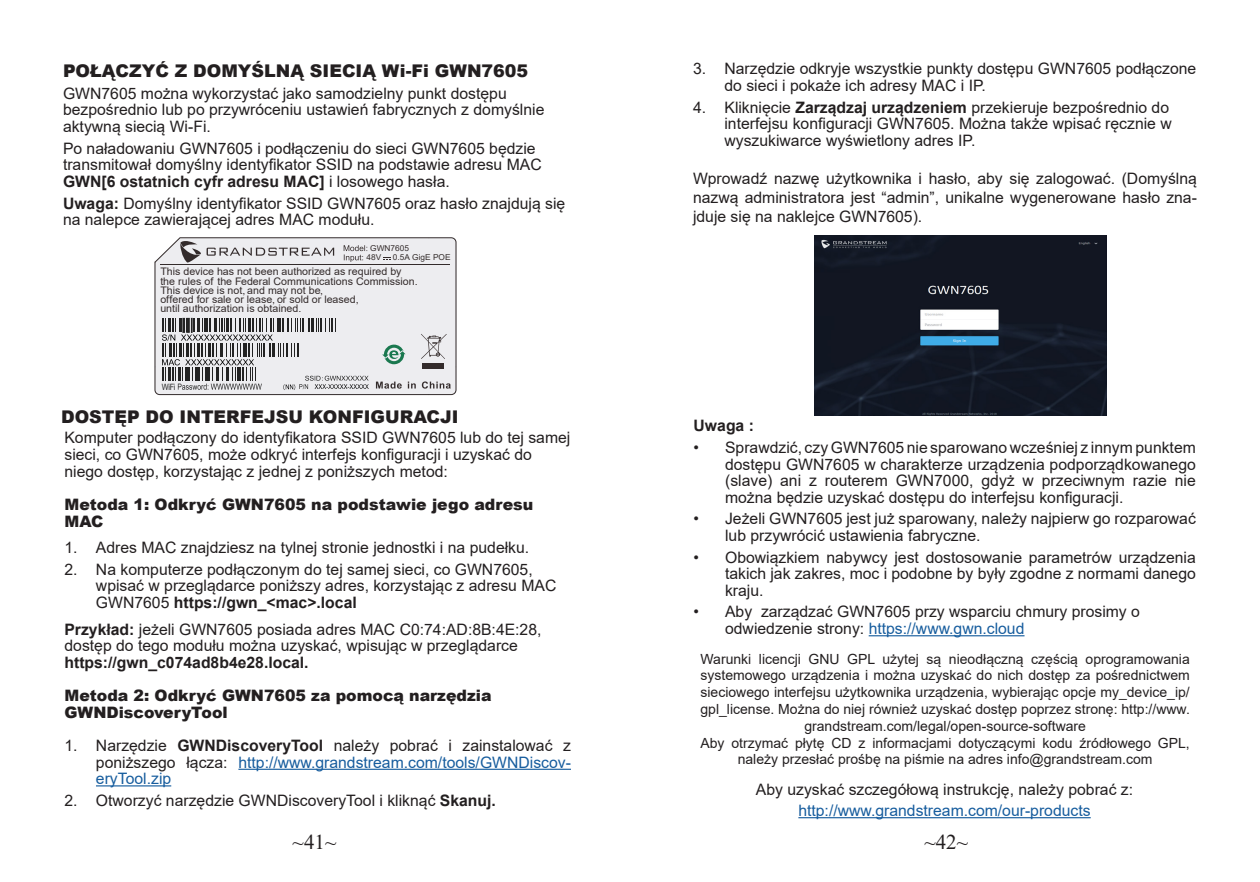
<style>
.page{position:relative;width:1260px;height:882px;background:#fff}
.page>*{position:absolute;margin:0;border:0;box-sizing:border-box;transform-origin:0 0}
.t1{font:21px "Times New Roman";color:#231f20}
.t2{font:900 17.5px "Arial";color:#231f20}
.t3{font:15.75px/16.6px "Arial";color:#231f20}
.t4{font:15.75px/16.6px "Arial";color:#175d9e;text-align:justify}
.t5{font:900 15.75px/16.6px "Arial";color:#231f20}
.t6{font:700 15.75px "Arial";color:#231f20}
.t7{font:14px/16.8px "Arial";color:#231f20;text-align:center}
.t8{font:10.33px/9.3px "Arial";color:#332b2b}
.t9{font:8.75px "Arial Narrow";color:#232323}
.t10{font:8.05px "Arial";color:#332c2b}
.t11{font:8.05px/9.5px "Arial";color:#332b2b}
.s1{font-weight:700}
.s2{color:#332c2b}
.s3{color:#231f20}
.s4{font-weight:700;color:#231f20}
.s5{color:#175d9e}
</style>
<div class="page">
<hr style="left:238px;top:769px;width:333px;height:1px;background:#175d9e">
<hr style="left:96px;top:785px;width:75px;height:1px;background:#175d9e">
<div style="left:155px;top:237px;width:301px;height:158px;background:#ededf0"></div>
<hr style="left:160px;top:264px;width:290px;height:1px;background:#332b2b">
<svg style="left:344px;top:245px;width:23px;height:17px"></svg>
<svg style="left:383px;top:258px;width:8px;height:3px"></svg>
<svg style="left:207px;top:248px;width:127px;height:8px"></svg>
<svg style="left:180px;top:241px;width:21px;height:22px"></svg>
<div style="left:423px;top:363px;width:21px;height:5px;background:#332b2b"></div>
<svg style="left:421px;top:334px;width:26px;height:25px"></svg>
<svg style="left:376px;top:381px;width:75px;height:8px"></svg>
<svg style="left:382px;top:345px;width:24px;height:19px"></svg>
<svg style="left:162px;top:318px;width:207px;height:72px;background:#b5b5b7"></svg>
<img style="left:815px;top:236px;width:291px;height:180px">
<hr style="left:869px;top:635px;width:156px;height:1px;background:#175d9e">
<hr style="left:798px;top:817px;width:293px;height:1px;background:#175d9e">
<p class="t2" style="left:63px;top:58px;width:467px">POŁĄCZYĆ Z DOMYŚLNĄ SIECIĄ Wi-Fi GWN7605</p>
<p class="t3" style="left:63px;top:85px;width:483px">GWN7605 można wykorzystać jako samodzielny punkt dostępu bezpośrednio lub po przywróceniu ustawień fabrycznych z domyślnie aktywną siecią Wi-Fi.</p>
<p class="t3" style="left:63px;top:140px;width:480px">Po naładowaniu GWN7605 i podłączeniu do sieci GWN7605 będzie transmitował domyślny identyfikator SSID na podstawie adresu MAC<br><span class="s1">GWN[6 ostatnich cyfr adresu MAC]</span> i losowego hasła.</p>
<p class="t3" style="left:63px;top:195px;width:504px"><span class="s1">Uwaga:</span> Domyślny identyfikator SSID GWN7605 oraz hasło znajdują się na nalepce zawierającej adres MAC modułu.</p>
<p class="t11" style="left:367px;top:243px;width:44px;text-indent:4px">GWN7605<br><span class="s2">48V</span></p>
<p class="t10" style="left:393px;top:252px;width:59px">0.5A GigE POE</p>
<p class="t8" style="left:160px;top:267px;width:259px">This device has not been authorized as required by the rules of the Federal Communications Commission.<br>This device is not, and may not be,<br>offered for sale or lease, or sold or leased,<br>until authorization is obtained.</p>
<p class="t9" style="left:162px;top:380px;width:15px">WiFi</p>
<p class="t2" style="left:61px;top:404px;width:399px">DOSTĘP DO INTERFEJSU KONFIGURACJI</p>
<p class="t3" style="left:64px;top:429px;width:507px">Komputer podłączony do identyfikatora SSID GWN7605 lub do tej samej sieci, co GWN7605, może odkryć interfejs konfiguracji i uzyskać do niego dostęp, korzystając z jednej z poniższych metod:</p>
<p class="t5" style="left:64px;top:496px;width:470px">Metoda 1: Odkryć GWN7605 na podstawie jego adresu<br>MAC</p>
<p class="t3" style="left:64px;top:539px;width:466px">1. Adres MAC znajdziesz na tylnej stronie jednostki i na pudełku.</p>
<p class="t3" style="left:96px;top:561px;width:462px;text-indent:-32px">2. Na komputerze podłączonym do tej samej sieci, co GWN7605, wpisać w przeglądarce poniższy adres, korzystając z adresu MAC<br>GWN7605 <span class="s1">https://gwn_&lt;mac&gt;.local</span></p>
<p class="t3" style="left:64px;top:621px;width:479px"><span class="s1">Przykład:</span> jeżeli GWN7605 posiada adres MAC C0:74:AD:8B:4E:28, dostęp do tego modułu można uzyskać, wpisując w przeglądarce <span class="s1">https://gwn_c074ad8b4e28.local.</span></p>
<p class="t5" style="left:64px;top:687px;width:429px">Metoda 2: Odkryć GWN7605 za pomocą narzędzia</p>
<p class="t5" style="left:64px;top:703px;width:165px">GWNDiscoveryTool</p>
<p class="t4" style="left:96px;top:737px;width:477px;text-indent:-32px"><span class="s3">1. Narzędzie</span> <span class="s4">GWNDiscoveryTool</span> <span class="s3">należy pobrać i zainstalować z poniższego łącza:</span> http://www.grandstream.com/tools/GWNDiscov&shy;eryTool.zip</p>
<p class="t3" style="left:64px;top:792px;width:433px">2. Otworzyć narzędzie GWNDiscoveryTool i kliknąć <span class="s1">Skanuj.</span></p>
<p class="t3" style="left:724px;top:61px;width:473px;text-indent:-32px">3. Narzędzie odkryje wszystkie punkty dostępu GWN7605 podłączone do sieci i pokaże ich adresy MAC i IP.</p>
<p class="t3" style="left:724px;top:99px;width:449px;text-indent:-32px">4. Kliknięcie <span class="s1">Zarządzaj urządzeniem</span> przekieruje bezpośrednio do interfejsu konfiguracji GWN7605. Można także wpisać ręcznie w wyszukiwarce wyświetlony adres IP.</p>
<p class="t3" style="left:693px;top:169px;width:505px;line-height:18.9px;text-align:justify">Wprowadź nazwę użytkownika i hasło, aby się zalogować. (Domyślną nazwą administratora jest “admin”, unikalne wygenerowane hasło zna&shy;jduje się na naklejce GWN7605).</p>
<p class="t6" style="left:694px;top:415px;width:62px">Uwaga :</p>
<p class="t3" style="left:725px;top:439px;width:472px;text-align:justify;text-indent:-32px">• Sprawdzić, czy GWN7605 nie sparowano wcześniej z innym punktem dostępu GWN7605 w charakterze urządzenia podporządkowanego (slave) ani z routerem GWN7000, gdyż w przeciwnym razie nie można będzie uzyskać dostępu do interfejsu konfiguracji.</p>
<p class="t3" style="left:725px;top:511px;width:472px;text-indent:-32px">• Jeżeli GWN7605 jest już sparowany, należy najpierw go rozparować lub przywrócić ustawienia fabryczne.</p>
<p class="t3" style="left:725px;top:549px;width:472px;text-align:justify;text-indent:-32px">• Obowiązkiem nabywcy jest dostosowanie parametrów urządzenia takich jak zakres, moc i podobne by były zgodne z normami danego kraju.</p>
<p class="t3" style="left:725px;top:604px;width:416px;text-indent:-32px">• Aby zarządzać GWN7605 przy wsparciu chmury prosimy o odwiedzenie strony: <span class="s5">https://www.gwn.cloud</span></p>
<p class="t7" style="left:701px;top:650px;width:491px">Warunki licencji GNU GPL użytej są nieodłączną częścią oprogramowania systemowego urządzenia i można uzyskać do nich dostęp za pośrednictwem sieciowego interfejsu użytkownika urządzenia, wybierając opcje my_device_ip/ gpl_license. Można do niej również uzyskać dostęp poprzez stronę: http://www. grandstream.com/legal/open-source-software</p>
<p class="t7" style="left:701px;top:734px;width:491px">Aby otrzymać płytę CD z informacjami dotyczącymi kodu źródłowego GPL, należy przesłać prośbę na piśmie na adres info@grandstream.com</p>
<p class="t3" style="left:756px;top:779px;width:379px;line-height:21px;text-align:center">Aby uzyskać szczegółową instrukcję, należy pobrać z: <span class="s5">http://www.grandstream.com/our-products</span></p>
<h1 class="t1" style="left:293px;top:827px;width:45px">~41~</h1>
<h1 class="t1" style="left:924px;top:827px;width:45px">~42~</h1>
</div>
